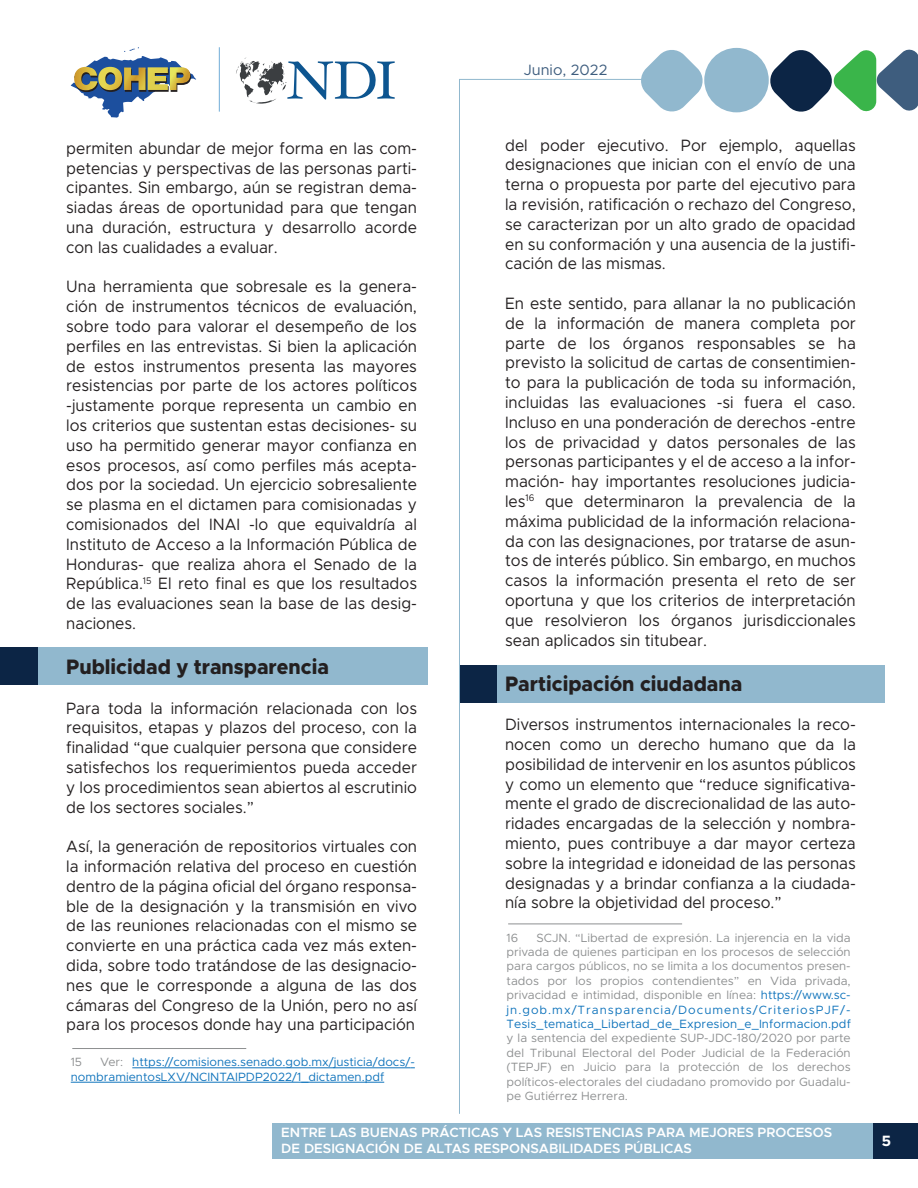
<style>
.page{position:relative;width:918px;height:1188px;background:#fff}
.page>*{position:absolute;margin:0;border:0;box-sizing:border-box;transform-origin:0 0}
.t1{font:800 21px "Metropolis";color:#231f20;scale:.94 1}
.t2{font:16.5px/19.8px "Metropolis";color:#231f20;text-align:justify;scale:.94 1}
.t3{font:15px "Metropolis";color:#3e5d7e}
.t4{font:700 15px "Metropolis";color:#fff}
.t5{font:600 13.5px/16.2px "Metropolis";color:#fff}
.t6{font:12px/14.4px "Metropolis";color:#8e9091;text-align:justify}
.t7{font:12px/14.4px "Metropolis";color:#1074bc}
.s1{color:#8e9091}
.s2{color:#1074bc}
</style>
<div class="page">
<div style="left:495px;top:666px;width:389px;height:37px;background:#91b8ce"></div>
<div style="left:39px;top:647px;width:389px;height:37px;background:#91b8ce"></div>
<div style="left:0;top:647px;width:38px;height:37px;background:#0c2545"></div>
<svg style="left:459px;top:79px;width:200px;height:1035px"></svg>
<hr style="left:219px;top:47px;width:1px;height:65px;background:#1074bc">
<svg style="left:71px;top:47px;width:125px;height:71px"></svg>
<svg style="left:236px;top:57px;width:159px;height:47px"></svg>
<div style="left:704px;top:48px;width:65px;height:64px;background:#91b8ce;border-radius:50%"></div>
<svg style="left:639px;top:50px;width:64px;height:63px"></svg>
<svg style="left:770px;top:49px;width:148px;height:63px"></svg>
<div style="left:272px;top:1123px;width:614px;height:35px;background:#91b8ce"></div>
<div style="left:874px;top:1123px;width:44px;height:35px;background:#0c2545"></div>
<hr style="left:132px;top:1068px;width:278px;height:1px;background:#1074bc">
<hr style="left:71px;top:1082px;width:313px;height:1px;background:#1074bc">
<hr style="left:72px;top:1048px;width:174px;height:1px;background:#8e9091">
<hr style="left:508px;top:924px;width:174px;height:1px;background:#8e9091">
<p class="t2" style="left:66px;top:138px;width:375px">permiten abundar de mejor forma en las com&shy;petencias y perspectivas de las personas parti&shy;cipantes. Sin embargo, aún se registran dema&shy;siadas áreas de oportunidad para que tengan una duración, estructura y desarrollo acorde con las cualidades a evaluar.</p>
<p class="t2" style="left:66px;top:277px;width:375px">Una herramienta que sobresale es la genera&shy;ción de instrumentos técnicos de evaluación, sobre todo para valorar el desempeño de los perfiles en las entrevistas. Si bien la aplicación de estos instrumentos presenta las mayores resistencias por parte de los actores políticos -justamente porque representa un cambio en los criterios que sustentan estas decisiones- su uso ha permitido generar mayor confianza en esos procesos, así como perfiles más acepta&shy;dos por la sociedad. Un ejercicio sobresaliente se plasma en el dictamen para comisionadas y comisionados del INAI -lo que equivaldría al Instituto de Acceso a la Información Pública de Honduras- que realiza ahora el Senado de la República.<sup>15</sup> El reto final es que los resultados de las evaluaciones sean la base de las desig&shy;naciones.</p>
<p class="t1" style="left:66px;top:653px;width:281px">Publicidad y transparencia</p>
<p class="t2" style="left:66px;top:698px;width:375px">Para toda la información relacionada con los requisitos, etapas y plazos del proceso, con la finalidad “que cualquier persona que considere satisfechos los requerimientos pueda acceder y los procedimientos sean abiertos al escrutinio de los sectores sociales.”</p>
<p class="t2" style="left:66px;top:837px;width:375px">Así, la generación de repositorios virtuales con la información relativa del proceso en cuestión dentro de la página oficial del órgano responsa&shy;ble de la designación y la transmisión en vivo de las reuniones relacionadas con el mismo se convierte en una práctica cada vez más exten&shy;dida, sobre todo tratándose de las designacio&shy;nes que le corresponde a alguna de las dos cámaras del Congreso de la Unión, pero no así para los procesos donde hay una participación</p>
<p class="t6" style="left:71px;top:1055px;width:13px">15</p>
<p class="t7" style="left:71px;top:1055px;width:346px;text-indent:29px"><span class="s1">Ver:</span> https://comisiones.senado.gob.mx/justicia/docs/- nombramientosLXV/NCINTAIPDP2022/1_dictamen.pdf</p>
<p class="t3" style="left:524px;top:61px;width:85px">Junio, 2022</p>
<p class="t2" style="left:505px;top:135px;width:375px">del poder ejecutivo. Por ejemplo, aquellas designaciones que inician con el envío de una terna o propuesta por parte del ejecutivo para la revisión, ratificación o rechazo del Congreso, se caracterizan por un alto grado de opacidad en su conformación y una ausencia de la justifi&shy;cación de las mismas.</p>
<p class="t2" style="left:505px;top:293px;width:375px">En este sentido, para allanar la no publicación de la información de manera completa por parte de los órganos responsables se ha previsto la solicitud de cartas de consentimien&shy;to para la publicación de toda su información, incluidas las evaluaciones -si fuera el caso.<br>Incluso en una ponderación de derechos -entre los de privacidad y datos personales de las personas participantes y el de acceso a la infor&shy;mación- hay importantes resoluciones judicia&shy;les<sup>16</sup> que determinaron la prevalencia de la máxima publicidad de la información relaciona&shy;da con las designaciones, por tratarse de asun&shy;tos de interés público. Sin embargo, en muchos casos la información presenta el reto de ser oportuna y que los criterios de interpretación que resolvieron los órganos jurisdiccionales sean aplicados sin titubear.</p>
<p class="t1" style="left:505px;top:670px;width:254px">Participación ciudadana</p>
<p class="t2" style="left:505px;top:715px;width:375px">Diversos instrumentos internacionales la reco&shy;nocen como un derecho humano que da la posibilidad de intervenir en los asuntos públicos y como un elemento que “reduce significativa&shy;mente el grado de discrecionalidad de las auto&shy;ridades encargadas de la selección y nombra&shy;miento, pues contribuye a dar mayor certeza sobre la integridad e idoneidad de las personas designadas y a brindar confianza a la ciudada&shy;nía sobre la objetividad del proceso.”</p>
<p class="t6" style="left:507px;top:930px;width:13px">16</p>
<p class="t6" style="left:507px;top:930px;width:346px;text-indent:30px">SCJN. “Libertad de expresión. La injerencia en la vida privada de quienes participan en los procesos de selección para cargos públicos, no se limita a los documentos presen&shy;tados por los propios contendientes” en Vida privada, privacidad e intimidad, disponible en línea: <span class="s2">https://www.sc&shy;jn.gob.mx/Transparencia/Documents/CriteriosPJF/- Tesis_tematica_Libertad_de_Expresion_e_Informacion.pdf</span></p>
<p class="t6" style="left:507px;top:1031px;width:346px">y la sentencia del expediente SUP-JDC-180/2020 por parte del Tribunal Electoral del Poder Judicial de la Federación (TEPJF) en Juicio para la protección de los derechos políticos-electorales del ciudadano promovido por Guadalu&shy;pe Gutiérrez Herrera.</p>
<p class="t5" style="left:281px;top:1124px;width:552px">ENTRE LAS BUENAS PRÁCTICAS Y LAS RESISTENCIAS PARA MEJORES PROCESOS<br>DE DESIGNACIÓN DE ALTAS RESPONSABILIDADES PÚBLICAS</p>
<p class="t4" style="left:882px;top:1131px;width:11px">5</p>
</div>
